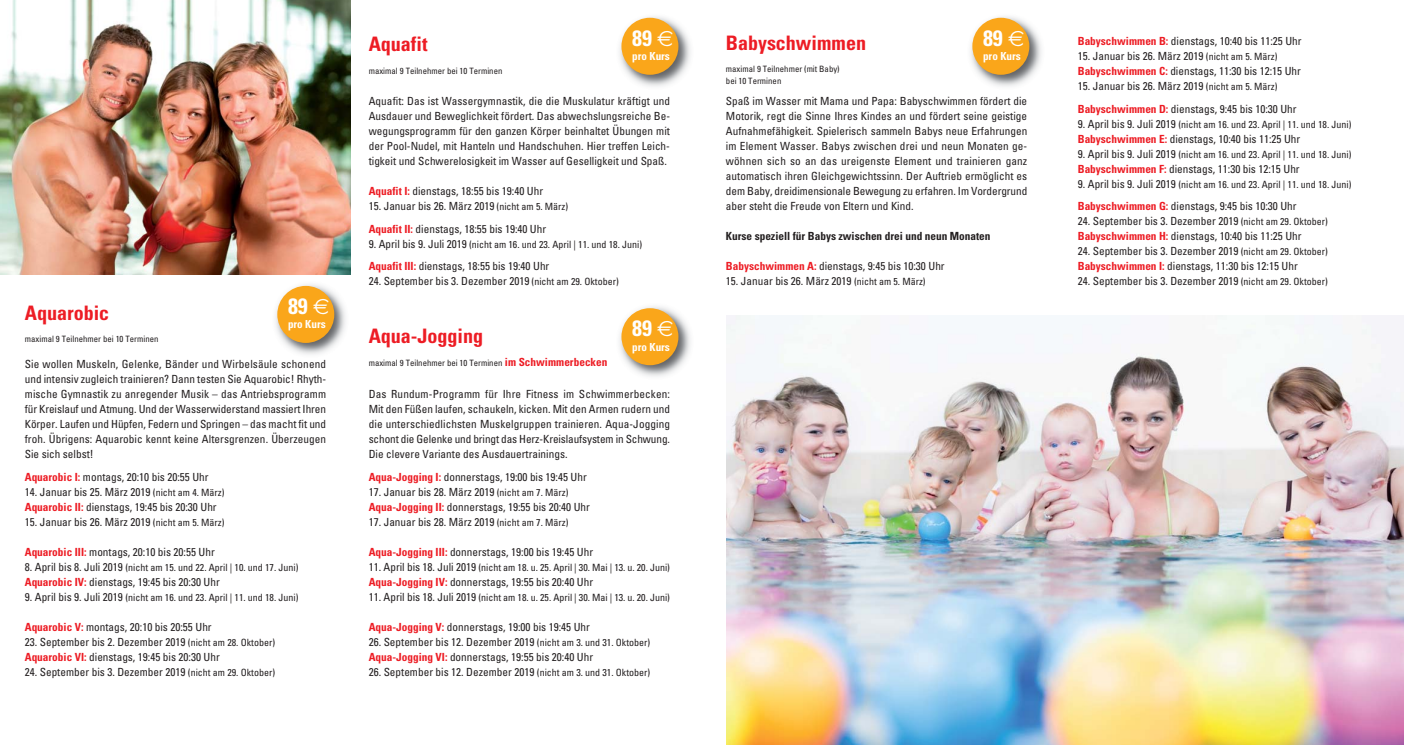
<style>
.page{position:relative;width:1404px;height:745px;background:#fff}
.page>*{position:absolute;margin:0;border:0;box-sizing:border-box;transform-origin:0 0}
.t1{font:700 condensed 22.25px "Univers";color:#fff}
.t2{font:700 condensed 20px "Univers";color:#ed1c24}
.t3{font:condensed 11.25px/15px "Univers";color:#231f20}
.t4{font:700 condensed 11.25px "Univers";color:#231f20}
.t5{font:700 condensed 11.12px "Univers";color:#fff}
.t6{font:condensed 10px "Univers";color:#231f20}
.t7{font:condensed 8.75px/11.2px "Univers";color:#231f20}
.s1{font-weight:700;color:#ed1c24}
.s2{font-size:10px}
.s3{font-size:11.25px}
.s4{font-weight:700;font-size:11.25px;color:#ed1c24}
</style>
<div class="page">
<img style="left:619px;top:306px;width:72px;height:71px">
<div style="left:621px;top:308px;width:57px;height:57px;background:#faa61a;border-radius:50%"></div>
<img style="left:619px;top:16px;width:72px;height:71px">
<div style="left:621px;top:18px;width:57px;height:57px;background:#faa61a;border-radius:50%"></div>
<img style="left:275px;top:284px;width:71px;height:71px">
<div style="left:277px;top:286px;width:57px;height:57px;background:#faa61a;border-radius:50%"></div>
<img style="left:0;top:0;width:351px;height:274px">
<img style="left:726px;top:315px;width:677px;height:429px">
<img style="left:970px;top:16px;width:72px;height:71px">
<div style="left:972px;top:18px;width:57px;height:57px;background:#faa61a;border-radius:50%"></div>
<h1 class="t1" style="left:288px;top:298px;width:43px">89 €</h1>
<p class="t5" style="left:288px;top:320px;width:39px">pro Kurs</p>
<h2 class="t2" style="left:25px;top:305px;width:86px">Aquarobic</h2>
<p class="t7" style="left:25px;top:334px;width:135px">maximal 9 Teilnehmer bei 10 Terminen</p>
<p class="t3" style="left:25px;top:357px;width:303px;text-align:justify">Sie wollen Muskeln, Gelenke, Bänder und Wirbelsäule schonend und intensiv zugleich trainieren? Dann testen Sie Aquarobic! Rhyth&shy;mische Gymnastik zu anregender Musik – das Antriebsprogramm für Kreislauf und Atmung. Und der Wasserwiderstand massiert Ihren Körper. Laufen und Hüpfen, Federn und Springen – das macht fit und froh. Übrigens: Aquarobic kennt keine Altersgrenzen. Überzeugen Sie sich selbst!</p>
<p class="t3" style="left:25px;top:470px;width:185px"><span class="s1">Aquarobic I:</span> montags, 20:10 bis 20:55 Uhr</p>
<p class="t3" style="left:25px;top:485px;width:201px">14. Januar bis 25. März 2019 <span class="s2">(nicht am 4. März)<br></span><span class="s1">Aquarobic II:</span> dienstags, 19:45 bis 20:30 Uhr</p>
<p class="t3" style="left:25px;top:515px;width:201px">15. Januar bis 26. März 2019 <span class="s2">(nicht am 5. März)</span></p>
<p class="t3" style="left:25px;top:545px;width:191px"><span class="s1">Aquarobic III:</span> montags, 20:10 bis 20:55 Uhr</p>
<p class="t6" style="left:25px;top:563px;width:275px"><span class="s3">8. April bis 8. Juli 2019</span> (nicht am 15. und 22. April | 10. und 17. Juni)</p>
<p class="t3" style="left:25px;top:575px;width:196px"><span class="s1">Aquarobic IV:</span> dienstags, 19:45 bis 20:30 Uhr</p>
<p class="t6" style="left:25px;top:593px;width:275px"><span class="s3">9. April bis 9. Juli 2019</span> (nicht am 16. und 23. April | 11. und 18. Juni)</p>
<p class="t3" style="left:25px;top:620px;width:188px"><span class="s1">Aquarobic V:</span> montags, 20:10 bis 20:55 Uhr</p>
<p class="t3" style="left:25px;top:635px;width:252px">23. September bis 2. Dezember 2019 <span class="s2">(nicht am 28. Oktober)<br></span><span class="s1">Aquarobic VI:</span> dienstags, 19:45 bis 20:30 Uhr</p>
<p class="t3" style="left:25px;top:665px;width:252px">24. September bis 3. Dezember 2019 <span class="s2">(nicht am 29. Oktober)</span></p>
<h1 class="t1" style="left:632px;top:30px;width:43px">89 €</h1>
<p class="t5" style="left:632px;top:52px;width:39px">pro Kurs</p>
<h2 class="t2" style="left:369px;top:37px;width:60px">Aquafit</h2>
<p class="t7" style="left:369px;top:66px;width:135px">maximal 9 Teilnehmer bei 10 Terminen</p>
<p class="t3" style="left:369px;top:95px;width:303px;text-align:justify">Aquafit: Das ist Wassergymnastik, die die Muskulatur kräftigt und Ausdauer und Beweglichkeit fördert. Das abwechslungsreiche Be&shy;wegungsprogramm für den ganzen Körper beinhaltet Übungen mit der Pool-Nudel, mit Hanteln und Handschuhen. Hier treffen Leich&shy;tigkeit und Schwerelosigkeit im Wasser auf Geselligkeit und Spaß.</p>
<p class="t3" style="left:369px;top:185px;width:176px"><span class="s1">Aquafit I:</span> dienstags, 18:55 bis 19:40 Uhr</p>
<p class="t3" style="left:369px;top:196px;width:201px;line-height:22.5px">15. Januar bis 26. März 2019 <span class="s2">(nicht am 5. März)<br></span><span class="s1">Aquafit II:</span> dienstags, 18:55 bis 19:40 Uhr</p>
<p class="t6" style="left:369px;top:240px;width:275px"><span class="s3">9. April bis 9. Juli 2019</span> (nicht am 16. und 23. April | 11. und 18. Juni)</p>
<p class="t3" style="left:369px;top:260px;width:182px"><span class="s1">Aquafit III:</span> dienstags, 18:55 bis 19:40 Uhr</p>
<p class="t3" style="left:369px;top:275px;width:251px">24. September bis 3. Dezember 2019 <span class="s2">(nicht am 29. Oktober)</span></p>
<h1 class="t1" style="left:632px;top:320px;width:43px">89 €</h1>
<p class="t5" style="left:632px;top:342px;width:39px">pro Kurs</p>
<h2 class="t2" style="left:369px;top:328px;width:116px">Aqua-Jogging</h2>
<p class="t7" style="left:369px;top:357px;width:240px">maximal 9 Teilnehmer bei 10 Terminen <span class="s4">im Schwimmerbecken</span></p>
<p class="t3" style="left:369px;top:387px;width:303px;text-align:justify">Das Rundum-Programm für Ihre Fitness im Schwimmerbecken:<br>Mit den Füßen laufen, schaukeln, kicken. Mit den Armen rudern und die unterschiedlichsten Muskelgruppen trainieren. Aqua-Jogging schont die Gelenke und bringt das Herz-Kreislaufsystem in Schwung.<br>Die clevere Variante des Ausdauertrainings.</p>
<p class="t3" style="left:369px;top:470px;width:220px"><span class="s1">Aqua-Jogging I:</span> donnerstags, 19:00 bis 19:45 Uhr</p>
<p class="t3" style="left:369px;top:485px;width:223px">17. Januar bis 28. März 2019 <span class="s2">(nicht am 7. März)<br></span><span class="s1">Aqua-Jogging II:</span> donnerstags, 19:55 bis 20:40 Uhr</p>
<p class="t3" style="left:369px;top:515px;width:201px">17. Januar bis 28. März 2019 <span class="s2">(nicht am 7. März)</span></p>
<p class="t3" style="left:369px;top:545px;width:226px"><span class="s1">Aqua-Jogging III:</span> donnerstags, 19:00 bis 19:45 Uhr</p>
<p class="t6" style="left:369px;top:563px;width:303px"><span class="s3">11. April bis 18. Juli 2019</span> (nicht am 18. u. 25. April | 30. Mai | 13. u. 20. Juni)</p>
<p class="t3" style="left:369px;top:575px;width:226px"><span class="s1">Aqua-Jogging IV:</span> donnerstags, 19:55 bis 20:40 Uhr</p>
<p class="t6" style="left:369px;top:593px;width:303px"><span class="s3">11. April bis 18. Juli 2019</span> (nicht am 18. u. 25. April | 30. Mai | 13. u. 20. Juni)</p>
<p class="t3" style="left:369px;top:620px;width:223px"><span class="s1">Aqua-Jogging V:</span> donnerstags, 19:00 bis 19:45 Uhr</p>
<p class="t3" style="left:369px;top:635px;width:283px">26. September bis 12. Dezember 2019 <span class="s2">(nicht am 3. und 31. Oktober)<br></span><span class="s1">Aqua-Jogging VI:</span> donnerstags, 19:55 bis 20:40 Uhr</p>
<p class="t3" style="left:369px;top:665px;width:283px">26. September bis 12. Dezember 2019 <span class="s2">(nicht am 3. und 31. Oktober)</span></p>
<h1 class="t1" style="left:982px;top:30px;width:43px">89 €</h1>
<p class="t5" style="left:982px;top:52px;width:39px">pro Kurs</p>
<h2 class="t2" style="left:726px;top:35px;width:141px">Babyschwimmen</h2>
<p class="t7" style="left:726px;top:64px;width:115px">maximal 9 Teilnehmer (mit Baby) bei 10 Terminen</p>
<p class="t3" style="left:726px;top:95px;width:303px;text-align:justify">Spaß im Wasser mit Mama und Papa: Babyschwimmen fördert die Motorik, regt die Sinne Ihres Kindes an und fördert seine geistige Aufnahmefähigkeit. Spielerisch sammeln Babys neue Erfahrungen im Element Wasser. Babys zwischen drei und neun Monaten ge - wöhnen sich so an das ureigenste Element und trainieren ganz automatisch ihren Gleichgewichtssinn. Der Auftrieb ermöglicht es dem Baby, dreidimensionale Bewegung zu erfahren. Im Vordergrund aber steht die Freude von Eltern und Kind.</p>
<p class="t4" style="left:726px;top:232px;width:266px">Kurse speziell für Babys zwischen drei und neun Monaten</p>
<p class="t3" style="left:726px;top:260px;width:220px"><span class="s1">Babyschwimmen A:</span> dienstags, 9:45 bis 10:30 Uhr</p>
<p class="t3" style="left:726px;top:275px;width:201px">15. Januar bis 26. März 2019 <span class="s2">(nicht am 5. März)</span></p>
<p class="t3" style="left:1077px;top:35px;width:225px"><span class="s1">Babyschwimmen B:</span> dienstags, 10:40 bis 11:25 Uhr</p>
<p class="t3" style="left:1077px;top:50px;width:225px">15. Januar bis 26. März 2019 <span class="s2">(nicht am 5. März)<br></span><span class="s1">Babyschwimmen C:</span> dienstags, 11:30 bis 12:15 Uhr</p>
<p class="t3" style="left:1077px;top:76px;width:220px;line-height:22.5px">15. Januar bis 26. März 2019 <span class="s2">(nicht am 5. März)<br></span><span class="s1">Babyschwimmen D:</span> dienstags, 9:45 bis 10:30 Uhr</p>
<p class="t6" style="left:1077px;top:120px;width:275px"><span class="s3">9. April bis 9. Juli 2019</span> (nicht am 16. und 23. April | 11. und 18. Juni)</p>
<p class="t3" style="left:1077px;top:132px;width:224px"><span class="s1">Babyschwimmen E:</span> dienstags, 10:40 bis 11:25 Uhr</p>
<p class="t6" style="left:1077px;top:150px;width:275px"><span class="s3">9. April bis 9. Juli 2019</span> (nicht am 16. und 23. April | 11. und 18. Juni)</p>
<p class="t3" style="left:1077px;top:162px;width:223px"><span class="s1">Babyschwimmen F:</span> dienstags, 11:30 bis 12:15 Uhr</p>
<p class="t6" style="left:1077px;top:180px;width:275px"><span class="s3">9. April bis 9. Juli 2019</span> (nicht am 16. und 23. April | 11. und 18. Juni)</p>
<p class="t3" style="left:1077px;top:200px;width:220px"><span class="s1">Babyschwimmen G:</span> dienstags, 9:45 bis 10:30 Uhr</p>
<p class="t3" style="left:1077px;top:215px;width:251px">24. September bis 3. Dezember 2019 <span class="s2">(nicht am 29. Oktober)<br></span><span class="s1">Babyschwimmen H:</span> dienstags, 10:40 bis 11:25 Uhr</p>
<p class="t3" style="left:1077px;top:245px;width:251px">24. September bis 3. Dezember 2019 <span class="s2">(nicht am 29. Oktober)<br></span><span class="s1">Babyschwimmen I:</span> dienstags, 11:30 bis 12:15 Uhr</p>
<p class="t3" style="left:1077px;top:275px;width:251px">24. September bis 3. Dezember 2019 <span class="s2">(nicht am 29. Oktober)</span></p>
</div>
